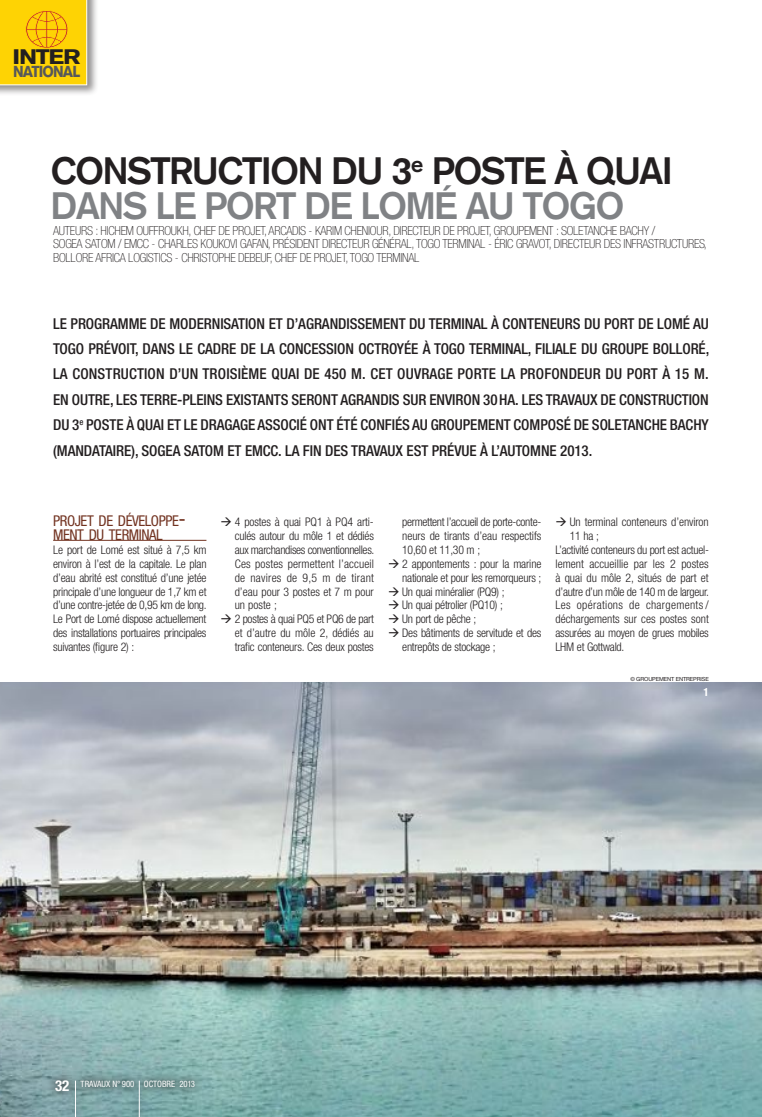
<style>
.page{position:relative;width:762px;height:1117px;background:#fff}
.page>*{position:absolute;margin:0;border:0;box-sizing:border-box;transform-origin:0 0}
.t1{font:700 37.5px/35px "Akzidenz Grotesk";letter-spacing:-.03em;color:#231f20}
.t2{font:900 20.62px "Akzidenz Grotesk";letter-spacing:-.05em;color:#231f20;scale:1.18 1}
.t3{font:900 15.62px "Akzidenz Grotesk";letter-spacing:-.06em;color:#57585a;scale:.92 1}
.t4{font:500 condensed 15px/25.2px "Helvetica Neue";letter-spacing:-.005em;color:#231f20;text-align:justify}
.t5{font:700 condensed 15px "Helvetica Neue";color:#fff}
.t6{font:condensed 14.88px/13.9px "Helvetica Neue";letter-spacing:-.03em;color:#723321}
.t7{font:100 condensed 12.5px "Helvetica Neue";letter-spacing:-.02em;color:#231f20}
.t8{font:300 condensed 11.88px/13.9px "Helvetica Neue";letter-spacing:-.02em;color:#231f20;text-align:justify}
.t9{font:700 condensed 11.25px "Helvetica Neue";color:#fff}
.t10{font:condensed 8.75px "Helvetica Neue";letter-spacing:-.005em;color:#fff}
.t11{font:5.62px "Helvetica Neue";color:#231f20}
.s1{color:#808285}
.s2{font-size:21.25px}
</style>
<div class="page">
<img style="left:0;top:682px;width:762px;height:434px">
<div style="left:46px;top:1069px;width:158px;height:47px;background:#231f20;opacity:.75"></div>
<hr style="left:139px;top:1080px;width:1px;height:36px;background:#fff">
<hr style="left:75px;top:1080px;width:1px;height:36px;background:#fff">
<div style="left:0;top:0;width:99px;height:97px;background:#231f20;opacity:.5"></div>
<svg style="left:0;top:0;width:87px;height:85px"></svg>
<hr style="left:53px;top:540px;width:153px;height:1px;background:#723321">
<h2 class="t2" style="left:13px;top:45px;width:59px">INTER</h2>
<h3 class="t3" style="left:13px;top:62px;width:75px">NATIONAL</h3>
<h1 class="t1" style="left:51px;top:153px;width:623px">CONSTRUCTION DU 3<sup>e</sup> POSTE À QUAI<br><span class="s1">DANS LE PORT DE LOMÉ AU TOGO</span></h1>
<p class="t7" style="left:53px;top:223px;width:310px">AUTEURS : HICHEM OU FFROU KH, CH EF DE PROJET, ARCADIS - KARIM CHENIOUR</p>
<p class="t7" style="left:388px;top:223px;width:180px">, DIRECTEUR DE PROJET, GROUPEMENT : SOLET</p>
<p class="t7" style="left:588px;top:223px;width:69px">ANCHE BACHY /</p>
<p class="t7" style="left:53px;top:237px;width:51px">SO GEA SATOM</p>
<p class="t7" style="left:118px;top:237px;width:13px">/ EMCC</p>
<p class="t7" style="left:152px;top:237px;width:298px">- CHARLES KOUKOVI GAFAN, PRÉSIDENT DIRECTEUR GÉNÉRAL, TOGO TERMIN</p>
<p class="t7" style="left:474px;top:237px;width:234px">AL - ÉRIC GRAVOT, DIRECTEUR DES INFRASTRUCTURES,</p>
<p class="t7" style="left:53px;top:250px;width:13px">BOLLORE</p>
<p class="t7" style="left:95px;top:250px;width:56px">AFRICA LOGISTICS</p>
<p class="t7" style="left:175px;top:250px;width:208px">- CH RISTOPH E DEBEUF, CH EF DE PROJET, TOGO TERMIN</p>
<p class="t7" style="left:408px;top:250px;width:12px">AL</p>
<p class="t4" style="left:53px;top:311px;width:658px">LE PROGRAMM E DE MODERNISATION ET D’AGRANDISSEMENT DU TERMINAL À CONTENEURS DU PORT DE LOMÉ AU TOGO PRÉVOIT, DANS LE CADRE DE LA CONCESSION OCTROYÉE À TOGO TERMINAL, FILIALE DU GROUPE BOLLORÉ, LA CONSTRUCTION D’UN TROISIÈME QUAI DE 450 M. CET OUVRAGE PORTE LA PROFONDEUR DU PORT À 15 M.<br>EN OUTRE, LES TERRE-PLEINS EXISTANTS SERONT AGRANDIS SUR ENVIRON 30HA. LES TRAVAUX DE CONSTRUCTION DU 3<sup>E</sup> POSTE À QUAI ET LE DRAGAGE ASSOCIÉ ONT ÉTÉ CONFIÉS AU GROUPEMENT COMPOSÉ DE SOLETANCHE BACHY (MANDATAIRE), SOGEA SATOM ET EMCC. LA FIN DES TRAVAUX EST PRÉVUE À L’AUTOMNE 2013.</p>
<p class="t6" style="left:53px;top:514px;width:134px">PROJET DE DÉVELOPPE<span class="s2">-<br></span>MENT DU TERMINAL</p>
<p class="t8" style="left:53px;top:542px;width:155px">Le port de Lomé est situé à 7,5 km environ à l’est de la capitale. Le plan d’eau abrité est constitué d’une jetée principale d’une longueur de 1,7 km et d’une contre-jetée de 0,95 km de long.<br>Le Port de Lomé dispose actuellement des installations portuaires principales suivantes (figure 2) :</p>
<p class="t8" style="left:235px;top:515px;width:141px;text-indent:-14px">→ 4 postes à quai PQ 1 à PQ4 arti&shy;culés autour du môle 1 et dédiés aux marchandises conventionnelles.<br>Ces postes permettent l’accueil de navires de 9,5 m de tirant d’eau pour 3 postes et 7 m pour un poste ;</p>
<p class="t8" style="left:235px;top:612px;width:141px;text-indent:-14px">→ 2 postes à quai PQ5 et PQ6 de part et d’autre du môle 2, dédiés au trafic conteneurs. Ces deux postes</p>
<p class="t8" style="left:402px;top:515px;width:141px">permettent l’accueil de porte-conte&shy;neurs de tirants d’eau respectifs 10,60 et 11,30 m ;</p>
<p class="t8" style="left:388px;top:556px;width:155px;text-align:right">→ 2 appontements : pour la marine nationale et pour les remorqueurs ;</p>
<p class="t8" style="left:388px;top:584px;width:118px">→ Un quai minéralier (PQ9) ;</p>
<p class="t8" style="left:388px;top:598px;width:116px">→ Un quai pétrolier (PQ10) ;</p>
<p class="t8" style="left:388px;top:612px;width:90px">→ Un port de pêche ;</p>
<p class="t8" style="left:402px;top:625px;width:141px;text-indent:-14px">→ Des bâtiments de servitude et des entrepôts de stockage ;</p>
<p class="t8" style="left:555px;top:515px;width:155px">→ Un terminal conteneurs d’environ</p>
<p class="t8" style="left:570px;top:528px;width:31px">11 ha ;</p>
<p class="t8" style="left:555px;top:542px;width:155px">L’activité conteneurs du port est actuel-</p>
<p class="t8" style="left:555px;top:556px;width:155px">lement accueillie par les 2 postes</p>
<p class="t8" style="left:555px;top:570px;width:155px">à quai du môle 2, situés de part et</p>
<p class="t8" style="left:555px;top:584px;width:155px">d’autre d’un môle de 140 m de largeur.</p>
<p class="t8" style="left:555px;top:598px;width:155px">Les opérations de chargements /</p>
<p class="t8" style="left:555px;top:612px;width:155px">déchargements sur ces postes sont</p>
<p class="t8" style="left:555px;top:625px;width:155px">assurées au moyen de grues mobiles</p>
<p class="t8" style="left:555px;top:639px;width:70px">LH M et Gottwald.</p>
<p class="t11" style="left:630px;top:675px;width:15px">© GROUPEMENT</p>
<p class="t11" style="left:676px;top:675px;width:8px">ENTREPRISE</p>
<p class="t9" style="left:703px;top:685px;width:7px">1</p>
<p class="t5" style="left:55px;top:1075px;width:16px">32</p>
<p class="t10" style="left:81px;top:1078px;width:116px">TRAVAUX N° 900 OCTOBRE 2013</p>
</div>
